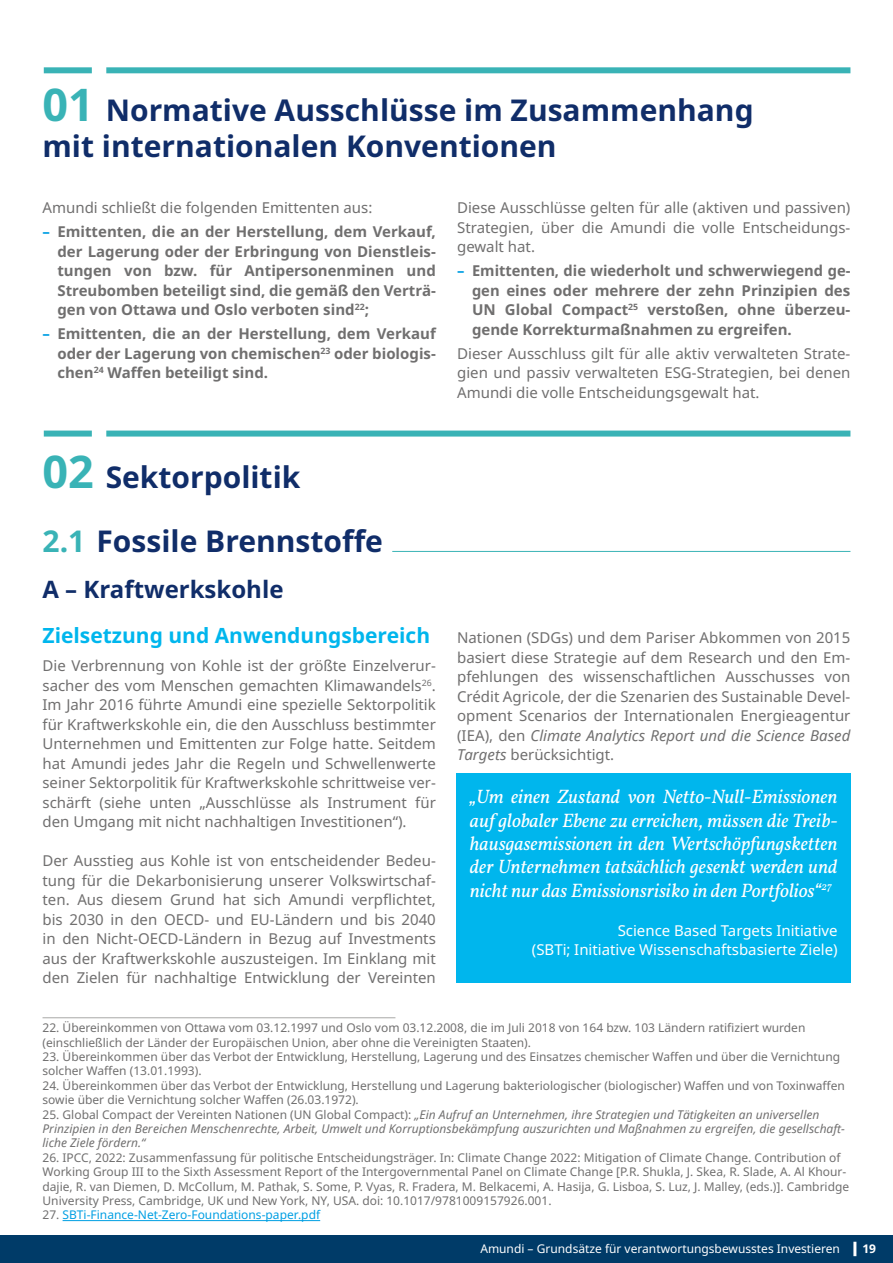
<style>
.page{position:relative;width:893px;height:1263px;background:#fff}
.page>*{position:absolute;margin:0;border:0;box-sizing:border-box;transform-origin:0 0}
.t1{font:700 30px/36px "Noto Sans";color:#102d69}
.t2{font:700 24px "Noto Sans";color:#102d69}
.t3{font:700 21px "Noto Sans";color:#00b6ed}
.t4{font:italic 19.5px/23.4px "Vollkorn";color:#fff}
.t5{font:15px/19.5px "Noto Sans";color:#706f6f;text-align:justify}
.t6{font:700 15px/19.5px "Noto Sans";color:#706f6f;text-align:justify}
.t7{font:15px/19.5px "Noto Sans";color:#fff;text-align:right}
.t8{font:12px/14.4px "Noto Sans";color:#706f6f}
.t9{font:italic 12px/14.4px "Noto Sans";color:#706f6f}
.t10{font:12px "Noto Sans";color:#fff}
.t11{font:12px "Noto Sans";color:#009fe3}
.t12{font:700 12px "Noto Sans";color:#fff}
.s1{font-size:45px;color:#39b3b6}
.s2{color:#009fe3}
.s3{color:#39b3b6}
.s4{font-style:italic}
.s5{font-style:normal}
.s6{color:#706f6f}
</style>
<div class="page">
<div style="left:0;top:1235px;width:893px;height:28px;background:#003b68"></div>
<hr style="left:853px;top:1242px;width:3px;height:14px;background:#fff">
<div style="left:456px;top:773px;width:394px;height:209px;background:#00b6ed"></div>
<hr style="left:43px;top:1017px;width:352px;height:1px;background:#a8a8a7">
<hr style="left:63px;top:1220px;width:257px;height:1px;background:#009fe3">
<div style="left:44px;top:67px;width:48px;height:6px;background:#39b3b6"></div>
<div style="left:44px;top:431px;width:48px;height:6px;background:#39b3b6"></div>
<div style="left:106px;top:67px;width:744px;height:6px;background:#39b3b6"></div>
<div style="left:106px;top:431px;width:744px;height:6px;background:#39b3b6"></div>
<hr style="left:392px;top:551px;width:458px;height:1px;background:#39b3b6">
<h1 class="t1" style="left:43px;top:93px;width:713px"><span class="s1">01</span> Normative Ausschlüsse im Zusammenhang mit internationalen Konventionen</h1>
<p class="t5" style="left:43px;top:199px;width:331px">Amundi schließt die folgenden Emittenten aus:</p>
<p class="t6" style="left:57px;top:222px;width:380px;text-indent:-15px"><span class="s2">–</span> Emittenten, die an der Herstellung, dem Verkauf, der Lagerung oder der Erbringung von Dienstleis&shy;tungen von bzw. für Antipersonenminen und Streubomben beteiligt sind, die gemäß den Verträ&shy;gen von Ottawa und Oslo verboten sind<sup>22</sup>;</p>
<p class="t6" style="left:57px;top:324px;width:380px;text-indent:-15px"><span class="s2">–</span> Emittenten, die an der Herstellung, dem Verkauf oder der Lagerung von chemischen<sup>23</sup> oder biologis&shy;chen<sup>24</sup> Waffen beteiligt sind.</p>
<p class="t5" style="left:457px;top:199px;width:395px">Diese Ausschlüsse gelten für alle (aktiven und passiven)<br>Strategien, über die Amundi die volle Entscheidungs&shy;gewalt hat.</p>
<p class="t6" style="left:472px;top:261px;width:380px;text-indent:-15px"><span class="s2">–</span> Emittenten, die wiederholt und schwerwiegend ge&shy;gen eines oder mehrere der zehn Prinzipien des UN Global Compact<sup>25</sup> verstoßen, ohne überzeu&shy;gende Korrekturmaßnahmen zu ergreifen.</p>
<p class="t5" style="left:457px;top:344px;width:395px">Dieser Ausschluss gilt für alle aktiv verwalteten Strate&shy;gien und passiv verwalteten ESG-Strategien, bei denen Amundi die volle Entscheidungsgewalt hat.</p>
<h1 class="t1" style="left:43px;top:445px;width:342px;line-height:64.2px"><span class="s1">02</span> Sektorpolitik<br><span class="s3">2.1</span> Fossile Brennstoffe</h1>
<h2 class="t2" style="left:43px;top:573px;width:243px">A – Kraftwerkskohle</h2>
<h3 class="t3" style="left:43px;top:621px;width:389px">Zielsetzung und Anwendungsbereich</h3>
<p class="t5" style="left:43px;top:656px;width:395px">Die Verbrennung von Kohle ist der größte Einzelverur&shy;sacher des vom Menschen gemachten Klimawandels<sup>26</sup>.<br>Im Jahr 2016 führte Amundi eine spezielle Sektorpolitik für Kraftwerkskohle ein, die den Ausschluss bestimmter Unternehmen und Emittenten zur Folge hatte. Seitdem hat Amundi jedes Jahr die Regeln und Schwellenwerte seiner Sektorpolitik für Kraftwerkskohle schrittweise ver&shy;schärft (siehe unten „Ausschlüsse als Instrument für den Umgang mit nicht nachhaltigen Investitionen“).</p>
<p class="t5" style="left:43px;top:851px;width:395px">Der Ausstieg aus Kohle ist von entscheidender Bedeu&shy;tung für die Dekarbonisierung unserer Volkswirtschaf&shy;ten. Aus diesem Grund hat sich Amundi verpflichtet, bis 2030 in den OECD- und EU-Ländern und bis 2040 in den Nicht-OECD-Ländern in Bezug auf Investments aus der Kraftwerkskohle auszusteigen. Im Einklang mit den Zielen für nachhaltige Entwicklung der Vereinten</p>
<p class="t5" style="left:457px;top:628px;width:395px">Nationen (SDGs) und dem Pariser Abkommen von 2015 basiert diese Strategie auf dem Research und den Em&shy;pfehlungen des wissenschaftlichen Ausschusses von Crédit Agricole, der die Szenarien des Sustainable Devel&shy;opment Scenarios der Internationalen Energieagentur (IEA), den <span class="s4">Climate Analytics Report und die Science Based Targets</span> berücksichtigt.</p>
<p class="t4" style="left:470px;top:784px;width:369px">„Um einen Zustand von Netto-Null-Emissionen auf globaler Ebene zu erreichen, müssen die Treib-- hausgasemissionen in den Wertschöpfungsketten der Unternehmen tatsächlich gesenkt werden und nicht nur das Emissionsrisiko in den Portfolios“<sup>27</sup></p>
<p class="t7" style="left:532px;top:921px;width:307px">Science Based Targets Initiative<br>(SBTi; Initiative Wissenschaftsbasierte Ziele)</p>
<p class="t8" style="left:43px;top:1021px;width:764px">22. Übereinkommen von Ottawa vom 03.12.1997 und Oslo vom 03.12.2008, die im Juli 2018 von 164 bzw. 103 Ländern ratifiziert wurden (einschließlich der Länder der Europäischen Union, aber ohne die Vereinigten Staaten).</p>
<p class="t8" style="left:43px;top:1050px;width:799px">23. Übereinkommen über das Verbot der Entwicklung, Herstellung, Lagerung und des Einsatzes chemischer Waffen und über die Vernichtung solcher Waffen (13.01.1993).</p>
<p class="t8" style="left:43px;top:1078px;width:804px">24. Übereinkommen über das Verbot der Entwicklung, Herstellung und Lagerung bakteriologischer (biologischer) Waffen und von Toxinwaffen sowie über die Vernichtung solcher Waffen (26.03.1972).</p>
<p class="t9" style="left:43px;top:1107px;width:804px"><span class="s5">25. Global Compact der Vereinten Nationen (UN Global Compact):</span> „Ein Aufruf an Unternehmen, ihre Strategien und Tätigkeiten an universellen<br>Prinzipien in den Bereichen Menschenrechte, Arbeit, Umwelt und Korruptionsbekämpfung auszurichten und Maßnahmen zu ergreifen, die gesellschaft&shy;liche Ziele fördern.“</p>
<p class="t8" style="left:43px;top:1150px;width:808px">26. IPCC, 2022: Zusammenfassung für politische Entscheidungsträger. In: Climate Change 2022: Mitigation of Climate Change. Contribution of Working Group III to the Sixth Assessment Report of the Intergovernmental Panel on Climate Change [P.R. Shukla, J. Skea, R. Slade, A. Al Khour&shy;dajie, R. van Diemen, D. McCollum, M. Pathak, S. Some, P. Vyas, R. Fradera, M. Belkacemi, A. Hasija, G. Lisboa, S. Luz, J. Malley, (eds.)]. Cambridge University Press, Cambridge, UK und New York, NY, USA. doi: 10.1017/9781009157926.001.</p>
<p class="t11" style="left:43px;top:1206px;width:279px"><span class="s6">27.</span> SBTi-Finance-Net-Zero-Foundations-paper.pdf</p>
<p class="t10" style="left:480px;top:1240px;width:361px">Amundi – Grundsätze für verantwortungsbewusstes Investieren</p>
<p class="t12" style="left:862px;top:1240px;width:15px">19</p>
</div>
